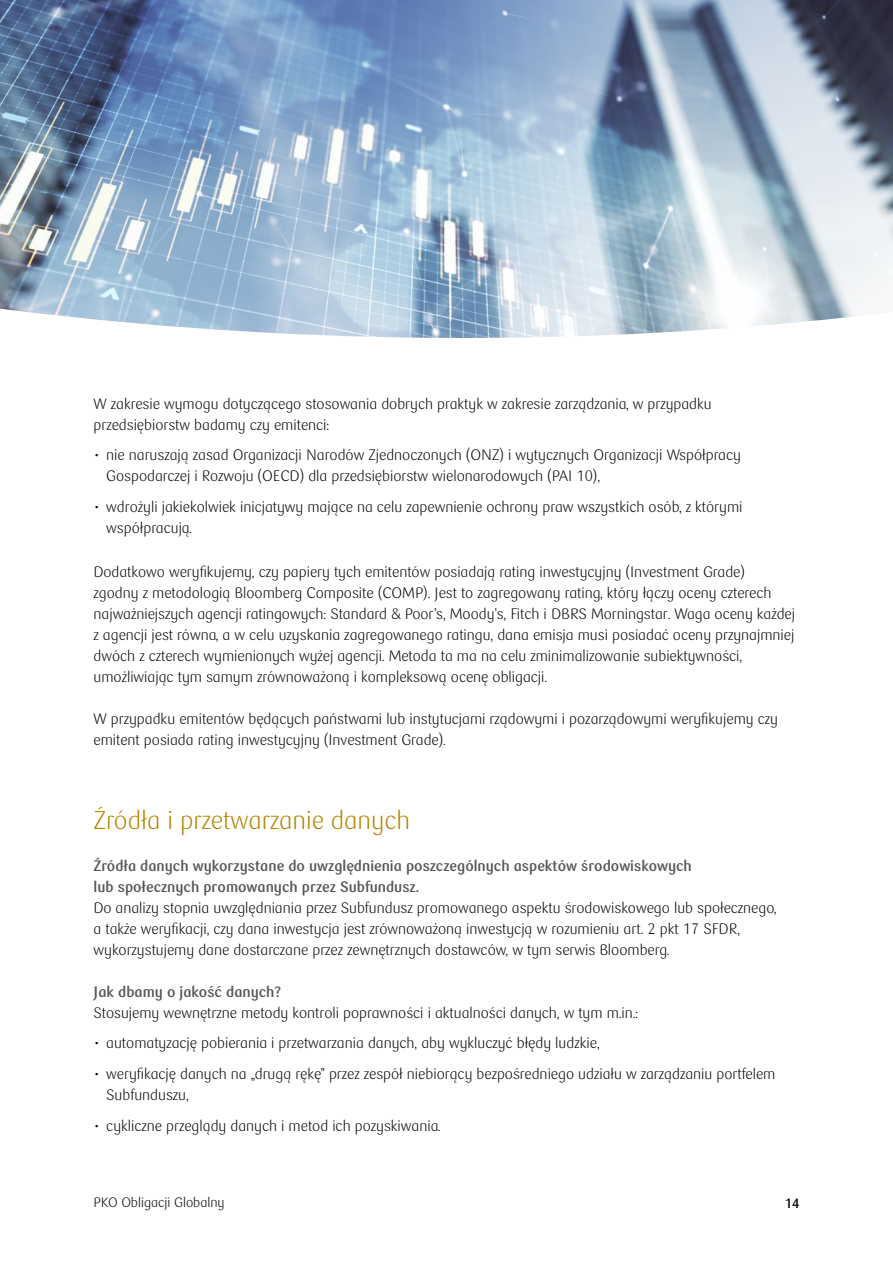
<style>
.page{position:relative;width:893px;height:1263px;background:#fff}
.page>*{position:absolute;margin:0;border:0;box-sizing:border-box;transform-origin:0 0}
.t1{font:300 25.5px "PKO Bank Polski";color:#b48500}
.t2{font:300 15px/21px "PKO Bank Polski";color:#000}
.t3{font:700 15px/21px "PKO Bank Polski";color:#565655}
.t4{font:300 13.5px "PKO Bank Polski";color:#000}
.t5{font:700 13.5px "PKO Bank Polski";color:#000}
</style>
<div class="page">
<img style="left:0;top:0;width:893px;height:338px">
<p class="t2" style="left:94px;top:393px;width:620px">W zakresie wymogu dotyczącego stosowania dobrych praktyk w zakresie zarządzania, w przypadku przedsiębiorstw badamy czy emitenci:</p>
<p class="t2" style="left:106px;top:445px;width:636px;text-indent:-13px">• nie naruszają zasad Organizacji Narodów Zjednoczonych (ONZ) i wytycznych Organizacji Współpracy<br>Gospodarczej i Rozwoju (OECD) dla przedsiębiorstw wielonarodowych (PAI 10),</p>
<p class="t2" style="left:106px;top:497px;width:638px;text-indent:-13px">• wdrożyli jakiekolwiek inicjatywy mające na celu zapewnienie ochrony praw wszystkich osób, z którymi współpracują.</p>
<p class="t2" style="left:94px;top:561px;width:703px">Dodatkowo weryfikujemy, czy papiery tych emitentów posiadają rating inwestycyjny (Investment Grade)<br>zgodny z metodologią Bloomberg Composite (COMP). Jest to zagregowany rating, który łączy oceny czterech najważniejszych agencji ratingowych: Standard &amp; Poor’s, Moody’s, Fitch i DBRS Morningstar. Waga oceny każdej z agencji jest równa, a w celu uzyskania zagregowanego ratingu, dana emisja musi posiadać oceny przynajmniej dwóch z czterech wymienionych wyżej agencji. Metoda ta ma na celu zminimalizowanie subiektywności, umożliwiając tym samym zrównoważoną i kompleksową ocenę obligacji.</p>
<p class="t2" style="left:94px;top:708px;width:686px">W przypadku emitentów będących państwami lub instytucjami rządowymi i pozarządowymi weryfikujemy czy emitent posiada rating inwestycyjny (Investment Grade).</p>
<h1 class="t1" style="left:94px;top:805px;width:318px">Źródła i przetwarzanie danych</h1>
<p class="t3" style="left:94px;top:855px;width:600px">Źródła danych wykorzystane do uwzględnienia poszczególnych aspektów środowiskowych lub społecznych promowanych przez Subfundusz.</p>
<p class="t2" style="left:94px;top:897px;width:684px">Do analizy stopnia uwzględniania przez Subfundusz promowanego aspektu środowiskowego lub społecznego, a także weryfikacji, czy dana inwestycja jest zrównoważoną inwestycją w rozumieniu art. 2 pkt 17 SFDR, wykorzystujemy dane dostarczane przez zewnętrznych dostawców, w tym serwis Bloomberg.</p>
<p class="t3" style="left:94px;top:981px;width:189px">Jak dbamy o jakość danych?</p>
<p class="t2" style="left:94px;top:1002px;width:546px">Stosujemy wewnętrzne metody kontroli poprawności i aktualności danych, w tym m.in.:</p>
<p class="t2" style="left:94px;top:1033px;width:508px">• automatyzację pobierania i przetwarzania danych, aby wykluczyć błędy ludzkie,</p>
<p class="t2" style="left:106px;top:1064px;width:671px;text-indent:-13px">• weryfikację danych na „drugą rękę” przez zespół niebiorący bezpośredniego udziału w zarządzaniu portfelem<br>Subfunduszu,</p>
<p class="t2" style="left:94px;top:1116px;width:348px">• cykliczne przeglądy danych i metod ich pozyskiwania.</p>
<p class="t4" style="left:94px;top:1195px;width:133px">PKO Obligacji Globalny</p>
<p class="t5" style="left:785px;top:1195px;width:16px">14</p>
</div>
